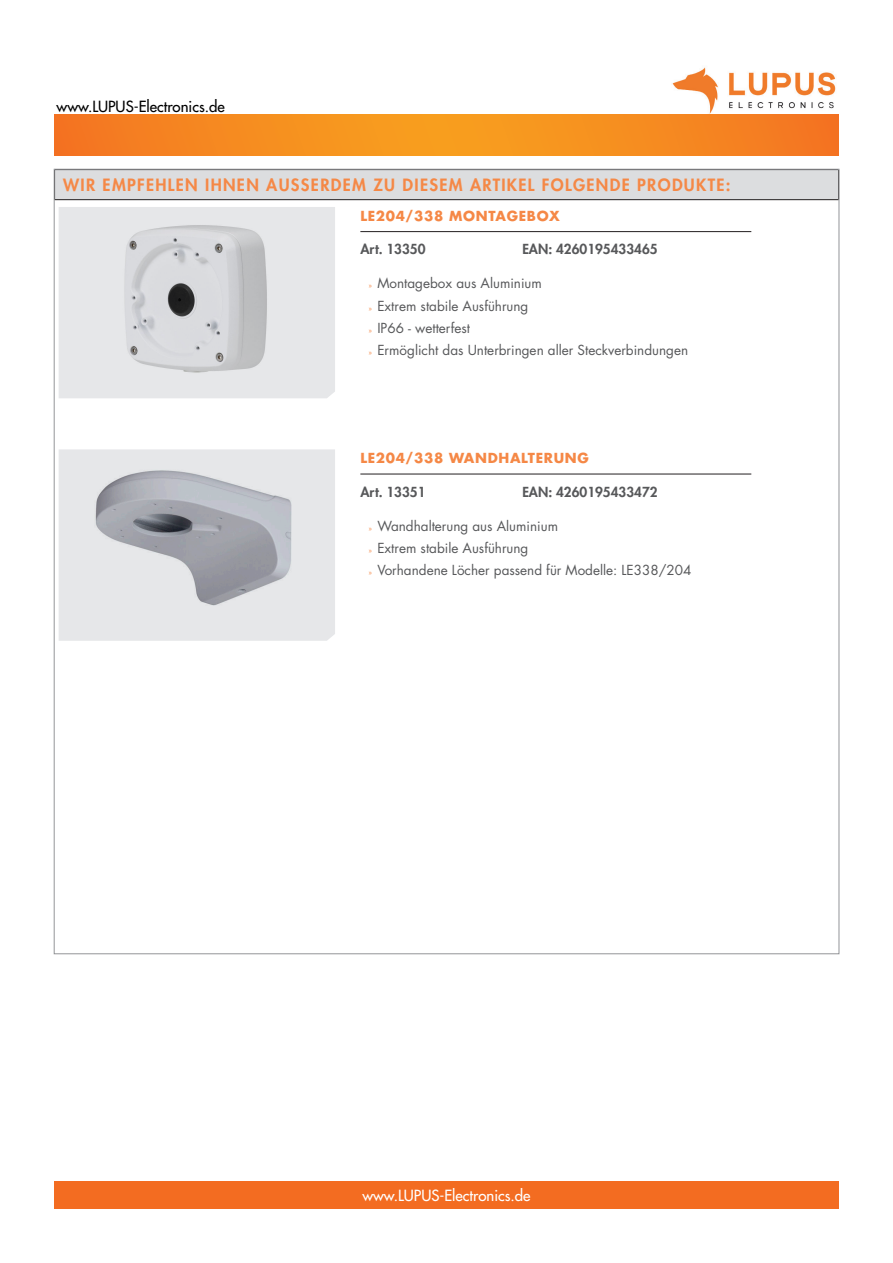
<style>
.page{position:relative;width:893px;height:1263px;background:#fff}
.page>*{position:absolute;margin:0;border:0;box-sizing:border-box;transform-origin:0 0}
._02-Rubrik_-_Übersch{font:800 16.5px "Futura Std";letter-spacing:.08em;color:#f58846}
.Fußnote{font:500 15px "Futura Std";color:#fff}
.Fußnote-2{font:500 15px "Futura Std";color:#000}
.t1{font:13.5px "Futura Std";color:#57585a}
._01-Produkt_-_Beschr{font:800 13.5px "Futura Std";color:#57585a}
._01-Produkt_Überschr{font:700 13.5px "Futura Std";letter-spacing:.05em;color:#f58846}
.s1{font-family:"Myriad Pro";font-size:7.5px;color:#f58846}
</style>
<div class="page">
<img style="left:657px;top:67px;width:182px;height:48px">
<svg style="left:54px;top:115px;width:785px;height:41px;background:#f58b20"></svg>
<div style="left:54px;top:1181px;width:785px;height:28px;background:#f36c21"></div>
<div style="left:55px;top:170px;width:784px;height:30px;background:#dcdddf"></div>
<hr style="left:54px;top:199px;width:785px;height:1px;background:#231f20">
<hr style="left:360px;top:231px;width:391px;height:1px;background:#231f20">
<div style="left:59px;top:207px;width:276px;height:191px;background:#e6e7e9"></div>
<img style="left:98px;top:207px;width:198px;height:191px">
<svg style="left:59px;top:449px;width:276px;height:192px;background:#e8e8ea"></svg>
<img style="left:59px;top:453px;width:276px;height:184px">
<hr style="left:360px;top:474px;width:391px;height:1px;background:#231f20">
<p class="Fußnote-2" style="left:57px;top:97px;width:170px">www.LUPUS-Electronics.de</p>
<p class="_02-Rubrik_-_Übersch" style="left:63px;top:175px;width:669px">WIR EMPFEHLEN IHNEN AUSSERDEM ZU DIESEM ARTIKEL FOLGENDE PRODUKTE:</p>
<p class="_01-Produkt_Überschr" style="left:360px;top:207px;width:201px">LE204/338 MONTAGEBOX</p>
<p class="_01-Produkt_-_Beschr" style="left:360px;top:241px;width:67px">Art. 13350</p>
<p class="_01-Produkt_-_Beschr" style="left:522px;top:241px;width:137px">EAN: 4260195433465</p>
<p class="t1" style="left:369px;top:275px;width:174px"><span class="s1">»</span> Montagebox aus Aluminium</p>
<p class="t1" style="left:369px;top:297px;width:161px"><span class="s1">»</span> Extrem stabile Ausführung</p>
<p class="t1" style="left:369px;top:319px;width:103px"><span class="s1">»</span> IP66 - wetterfest</p>
<p class="t1" style="left:369px;top:341px;width:321px"><span class="s1">»</span> Ermöglicht das Unterbringen aller Steckverbindungen</p>
<p class="_01-Produkt_Überschr" style="left:360px;top:449px;width:230px">LE204/338 WANDHALTERUNG</p>
<p class="_01-Produkt_-_Beschr" style="left:360px;top:483px;width:67px">Art. 13351</p>
<p class="_01-Produkt_-_Beschr" style="left:522px;top:483px;width:137px">EAN: 4260195433472</p>
<p class="t1" style="left:369px;top:517px;width:191px"><span class="s1">»</span> Wandhalterung aus Aluminium</p>
<p class="t1" style="left:369px;top:539px;width:161px"><span class="s1">»</span> Extrem stabile Ausführung</p>
<p class="t1" style="left:369px;top:562px;width:324px"><span class="s1">»</span> Vorhandene Löcher passend für Modelle: LE338/204</p>
<p class="Fußnote" style="left:362px;top:1186px;width:170px">www.LUPUS-Electronics.de</p>
</div>
